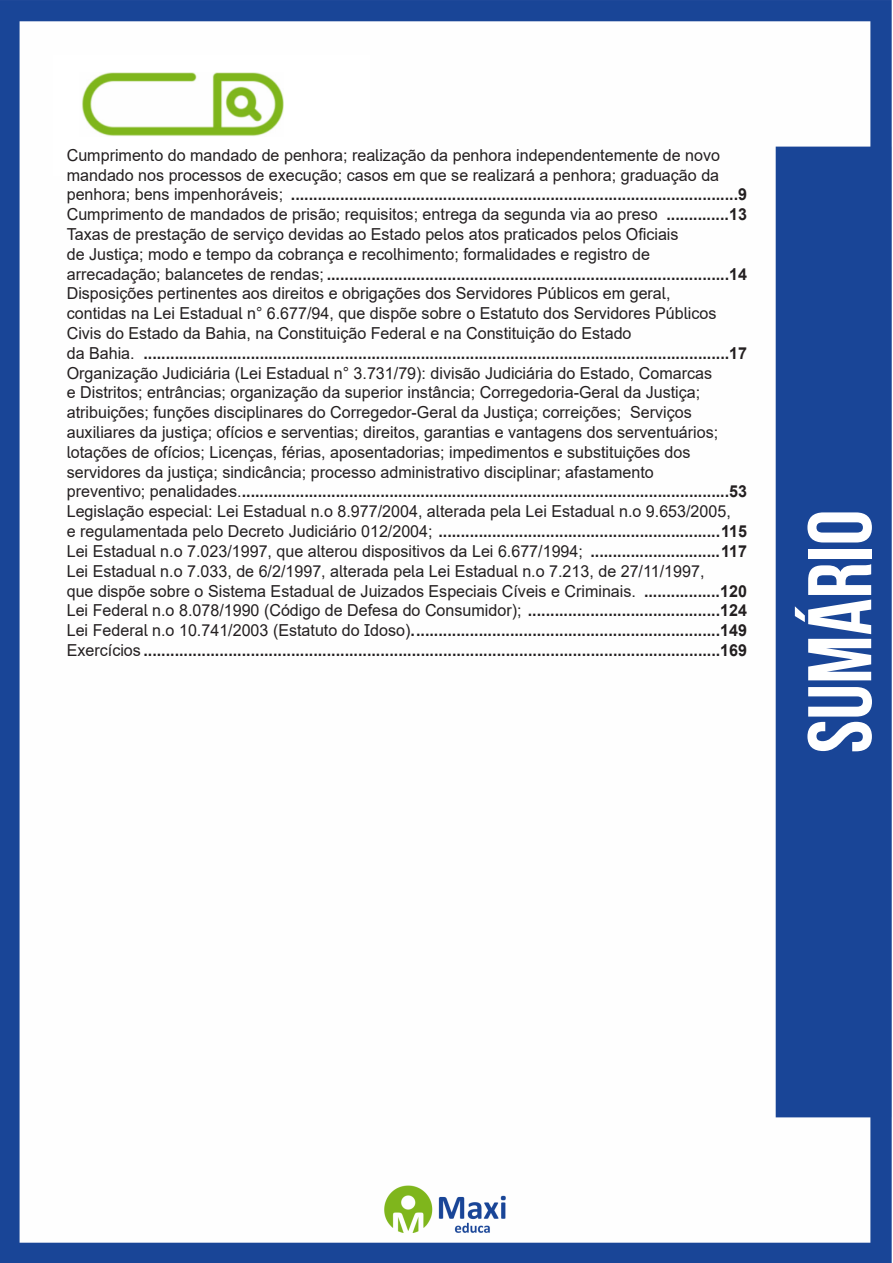
<style>
.page{position:relative;width:893px;height:1263px;background:#fff}
.page>*{position:absolute;margin:0;border:0;box-sizing:border-box;transform-origin:0 0}
.t1{font:700 90px "Bebas Neue";color:#fff}
.Titulo{font:16.5px "Arial";color:#231f20}
.Titulo-2{font:700 16.5px "Arial";color:#231f20}
.s1{font-weight:400}
.s2{font-weight:700}
</style>
<div class="page">
<img style="left:0;top:0;width:892px;height:1263px">
<div style="left:53px;top:55px;width:317px;height:121px;background:#fff"></div>
<img style="left:82px;top:72px;width:201px;height:64px">
<p class="Titulo" style="left:67px;top:144px;width:655px">Cumprimento do mandado de penhora; realização da penhora independentemente de novo</p>
<p class="Titulo" style="left:67px;top:163px;width:654px">mandado nos processos de execução; casos em que se realizará a penhora; graduação da</p>
<p class="Titulo-2" style="left:67px;top:183px;width:682px"><span class="s1">penhora; bens impenhoráveis;</span> ....................................................................................................9</p>
<p class="Titulo" style="left:67px;top:203px;width:682px">Cumprimento de mandados de prisão; requisitos; entrega da segunda via ao preso <span class="s2">..............13</span></p>
<p class="Titulo" style="left:67px;top:223px;width:613px">Taxas de prestação de serviço devidas ao Estado pelos atos praticados pelos Oficiais</p>
<p class="Titulo" style="left:67px;top:243px;width:585px">de Justiça; modo e tempo da cobrança e recolhimento; formalidades e registro de</p>
<p class="Titulo-2" style="left:67px;top:262px;width:682px"><span class="s1">arrecadação; balancetes de rendas;</span> ..........................................................................................14</p>
<p class="Titulo" style="left:67px;top:282px;width:605px">Disposições pertinentes aos direitos e obrigações dos Servidores Públicos em geral,</p>
<p class="Titulo" style="left:67px;top:302px;width:651px">contidas na Lei Estadual n° 6.677/94, que dispõe sobre o Estatuto dos Servidores Públicos</p>
<p class="Titulo" style="left:67px;top:322px;width:566px">Civis do Estado da Bahia, na Constituição Federal e na Constituição do Estado</p>
<p class="Titulo-2" style="left:67px;top:341px;width:682px"><span class="s1">da Bahia.</span> ...................................................................................................................................17</p>
<p class="Titulo" style="left:67px;top:361px;width:647px">Organização Judiciária (Lei Estadual n° 3.731/79): divisão Judiciária do Estado, Comarcas</p>
<p class="Titulo" style="left:67px;top:381px;width:635px">e Distritos; entrâncias; organização da superior instância; Corregedoria-Geral da Justiça;</p>
<p class="Titulo" style="left:67px;top:401px;width:627px">atribuições; funções disciplinares do Corregedor-Geral da Justiça; correições; Serviços</p>
<p class="Titulo" style="left:67px;top:421px;width:653px">auxiliares da justiça; ofícios e serventias; direitos, garantias e vantagens dos serventuários;</p>
<p class="Titulo" style="left:67px;top:441px;width:625px">lotações de ofícios; Licenças, férias, aposentadorias; impedimentos e substituições dos</p>
<p class="Titulo" style="left:67px;top:460px;width:589px">servidores da justiça; sindicância; processo administrativo disciplinar; afastamento</p>
<p class="Titulo-2" style="left:67px;top:480px;width:682px"><span class="s1">preventivo; penalidades.</span>.............................................................................................................53</p>
<p class="Titulo" style="left:67px;top:500px;width:666px">Legislação especial: Lei Estadual n.o 8.977/2004, alterada pela Lei Estadual n.o 9.653/2005,</p>
<p class="Titulo-2" style="left:67px;top:520px;width:682px"><span class="s1">e regulamentada pelo Decreto Judiciário 012/2004;</span> ...............................................................115</p>
<p class="Titulo" style="left:67px;top:540px;width:682px">Lei Estadual n.o 7.023/1997, que alterou dispositivos da Lei 6.677/1994; <span class="s2">.............................117</span></p>
<p class="Titulo" style="left:67px;top:559px;width:639px">Lei Estadual n.o 7.033, de 6/2/1997, alterada pela Lei Estadual n.o 7.213, de 27/11/1997,</p>
<p class="Titulo" style="left:67px;top:579px;width:682px">que dispõe sobre o Sistema Estadual de Juizados Especiais Cíveis e Criminais. <span class="s2">.................120</span></p>
<p class="Titulo" style="left:67px;top:599px;width:682px">Lei Federal n.o 8.078/1990 (Código de Defesa do Consumidor); <span class="s2">...........................................124</span></p>
<p class="Titulo-2" style="left:67px;top:619px;width:682px"><span class="s1">Lei Federal n.o 10.741/2003 (Estatuto do Idoso)</span>.....................................................................149</p>
<p class="Titulo-2" style="left:67px;top:638px;width:682px"><span class="s1">Exercícios</span> .................................................................................................................................169</p>
<h1 class="t1" style="left:791px;top:753px;width:245px;rotate:-90deg">sumário</h1>
</div>
